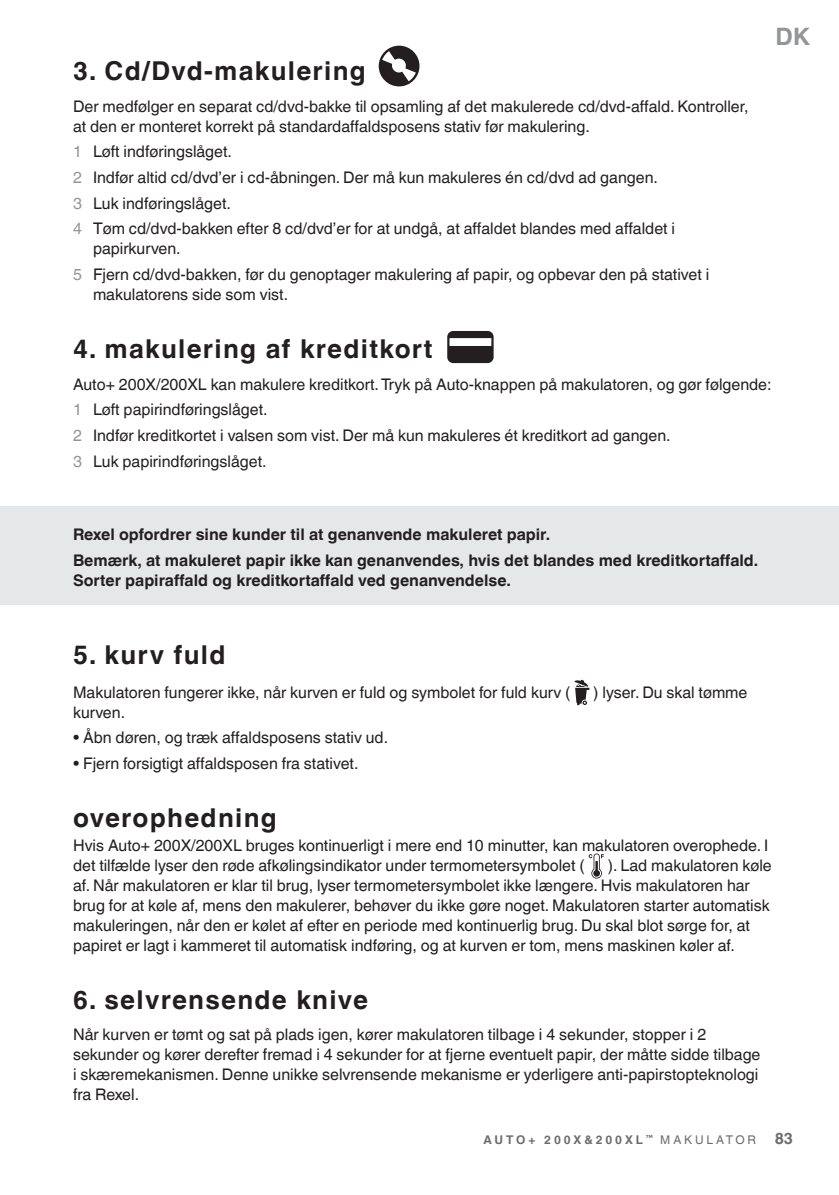
<style>
.page{position:relative;width:839px;height:1195px;background:#fff}
.page>*{position:absolute;margin:0;border:0;box-sizing:border-box;transform-origin:0 0}
.t1{font:700 26px "Helvetica Linotype";letter-spacing:.05em;color:#231f20}
.t2{font:700 24px "Helvetica Linotype";color:#939598}
.t3{font:16px/20px "Helvetica Linotype";color:#231f20}
.t4{font:700 16px/25.6px "Helvetica Linotype";color:#231f20}
.t5{font:700 12px "Helvetica Linotype";letter-spacing:.24em;color:#6c6d70}
.s1{color:#939598}
.s2{font-weight:400}
.s3{font-size:16px}
</style>
<div class="page">
<svg style="left:589px;top:853px;width:15px;height:26px"></svg>
<div style="left:0;top:506px;width:839px;height:99px;background:#e6e7e9"></div>
<svg style="left:574px;top:680px;width:15px;height:25px"></svg>
<svg style="left:379px;top:46px;width:40px;height:40px"></svg>
<svg style="left:447px;top:331px;width:47px;height:32px"></svg>
<h2 class="t2" style="left:775px;top:23px;width:36px">DK</h2>
<h1 class="t1" style="left:73px;top:56px;width:294px">3. Cd/Dvd-makulering</h1>
<p class="t3" style="left:73px;top:96px;width:677px">Der medfølger en separat cd/dvd-bakke til opsamling af det makulerede cd/dvd-affald. Kontroller, at den er monteret korrekt på standardaffaldsposens stativ før makulering.</p>
<p class="t3" style="left:73px;top:139px;width:603px;line-height:25.6px"><span class="s1">1</span> Løft indføringslåget.<br><span class="s1">2</span> Indfør altid cd/dvd’er i cd-åbningen. Der må kun makuleres én cd/dvd ad gangen.<br><span class="s1">3</span> Luk indføringslåget.<br><span class="s1">4</span> Tøm cd/dvd-bakken efter 8 cd/dvd’er for at undgå, at affaldet blandes med affaldet i</p>
<p class="t3" style="left:73px;top:236px;width:638px;line-height:25.6px;text-indent:20px">papirkurven.<br><span class="s1">5</span> Fjern cd/dvd-bakken, før du genoptager makulering af papir, og opbevar den på stativet i</p>
<p class="t3" style="left:93px;top:284px;width:197px">makulatorens side som vist.</p>
<h1 class="t1" style="left:73px;top:334px;width:361px">4. makulering af kreditkort</h1>
<p class="t3" style="left:73px;top:371px;width:700px;line-height:25.6px">Auto+ 200X/200XL kan makulere kreditkort. Tryk på Auto-knappen på makulatoren, og gør følgende:<br><span class="s1">1</span> Løft papirindføringslåget.<br><span class="s1">2</span> Indfør kreditkortet i valsen som vist. Der må kun makuleres ét kreditkort ad gangen.<br><span class="s1">3</span> Luk papirindføringslåget.</p>
<p class="t4" style="left:73px;top:521px;width:687px">Rexel opfordrer sine kunder til at genanvende makuleret papir.<br>Bemærk, at makuleret papir ikke kan genanvendes, hvis det blandes med kreditkortaffald.</p>
<p class="t4" style="left:73px;top:567px;width:439px">Sorter papiraffald og kreditkortaffald ved genanvendelse.</p>
<h1 class="t1" style="left:73px;top:639px;width:154px">5. kurv fuld</h1>
<p class="t3" style="left:73px;top:682px;width:499px">Makulatoren fungerer ikke, når kurven er fuld og symbolet for fuld kurv (</p>
<p class="t3" style="left:593px;top:682px;width:156px">) lyser. Du skal tømme</p>
<p class="t3" style="left:73px;top:702px;width:54px">kurven.</p>
<p class="t3" style="left:73px;top:728px;width:317px">• Åbn døren, og træk affaldsposens stativ ud.</p>
<p class="t3" style="left:73px;top:753px;width:287px">• Fjern forsigtigt affaldsposen fra stativet.</p>
<h1 class="t1" style="left:73px;top:803px;width:205px">overophedning</h1>
<p class="t3" style="left:73px;top:835px;width:697px">Hvis Auto+ 200X/200XL bruges kontinuerligt i mere end 10 minutter, kan makulatoren overophede. I det tilfælde lyser den røde afkølingsindikator under termometersymbolet (</p>
<p class="t3" style="left:73px;top:855px;width:700px;text-indent:535px">). Lad makulatoren køle af. Når makulatoren er klar til brug, lyser termometersymbolet ikke længere. Hvis makulatoren har brug for at køle af, mens den makulerer, behøver du ikke gøre noget. Makulatoren starter automatisk makuleringen, når den er kølet af efter en periode med kontinuerlig brug. Du skal blot sørge for, at papiret er lagt i kammeret til automatisk indføring, og at kurven er tom, mens maskinen køler af.</p>
<h1 class="t1" style="left:73px;top:985px;width:296px">6. selvrensende knive</h1>
<p class="t3" style="left:73px;top:1025px;width:689px">Når kurven er tømt og sat på plads igen, kører makulatoren tilbage i 4 sekunder, stopper i 2 sekunder og kører derefter fremad i 4 sekunder for at fjerne eventuelt papir, der måtte sidde tilbage i skæremekanismen. Denne unikke selvrensende mekanisme er yderligere anti-papirstopteknologi fra Rexel.</p>
<p class="t5" style="left:483px;top:1133px;width:311px">AUTO+ 200X&amp;200XL <sup>™</sup> <span class="s2">MAKULATOR</span> <span class="s3">83</span></p>
</div>
